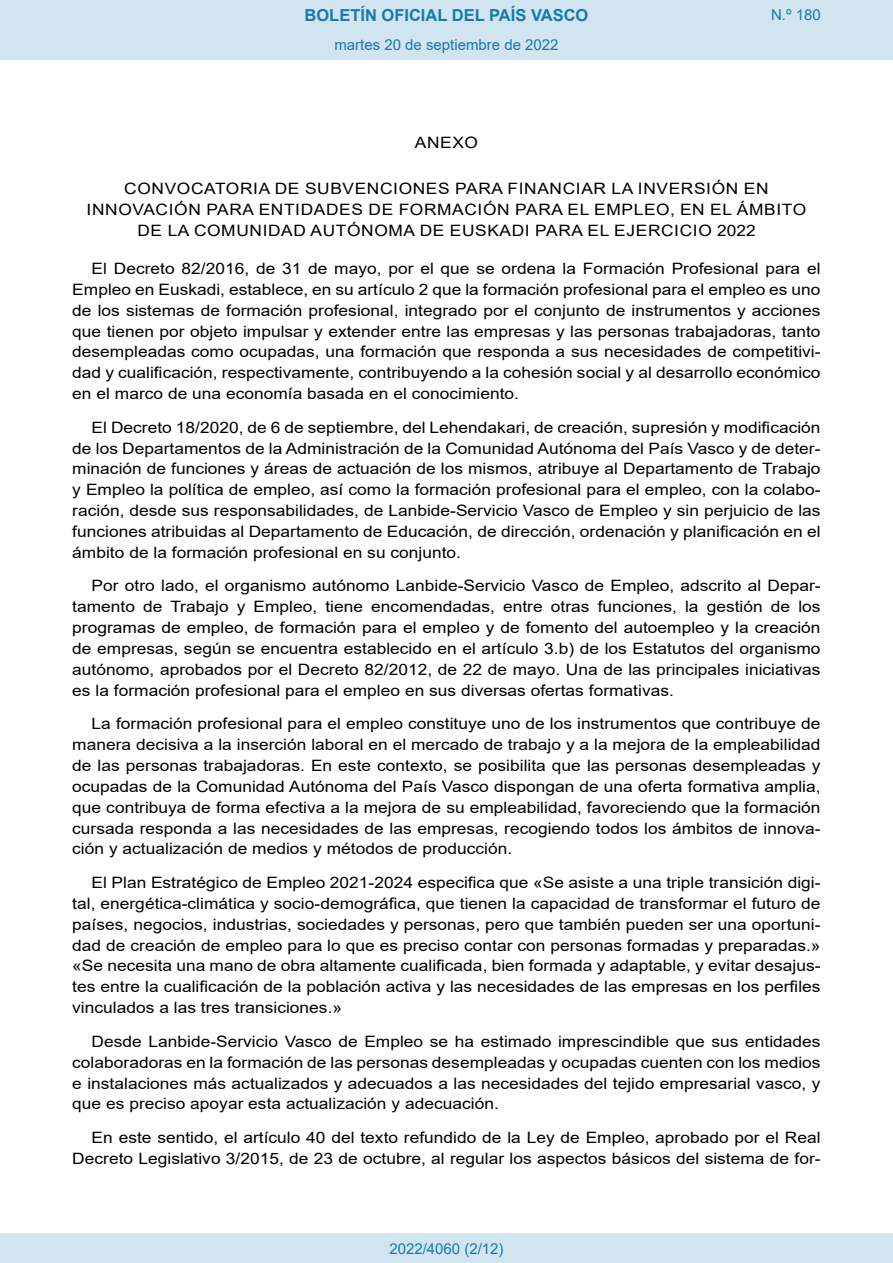
<style>
.page{position:relative;width:893px;height:1263px;background:#fff}
.page>*{position:absolute;margin:0;border:0;box-sizing:border-box;transform-origin:0 0}
.t1{font:700 16.5px "Arial";color:#1879ad}
.BOPVDetalle{font:15.6px/20.9px "Arial";color:#000;text-align:justify;scale:1.11 1}
.BOPVClave{font:15.6px/20.9px "Arial";letter-spacing:.035em;color:#000;text-align:center;scale:1.11 1}
.Paginacion_Centro{font:15px "Arial";color:#1879ad}
</style>
<div class="page">
<div style="left:0;top:0;width:893px;height:60px;background:#d0e5f0"></div>
<div style="left:0;top:1233px;width:893px;height:30px;background:#d0e5f0"></div>
<p class="t1" style="left:305px;top:3px;width:285px">BOLETÍN OFICIAL DEL PAÍS VASCO</p>
<p class="Paginacion_Centro" style="left:334px;top:35px;width:226px">martes 20 de septiembre de 2022</p>
<p class="Paginacion_Centro" style="left:771px;top:5px;width:51px">N.º 180</p>
<p class="BOPVClave" style="left:415px;top:132px;width:58px">ANEXO</p>
<p class="BOPVClave" style="left:87px;top:178px;width:650px">CONVOCATORIA DE SUBVENCIONES PARA FINANCIAR LA INVERSIÓN EN<br>INNOVACIÓN PARA ENTIDADES DE FORMACIÓN PARA EL EMPLEO, EN EL ÁMBITO<br>DE LA COMUNIDAD AUTÓNOMA DE EUSKADI PARA EL EJERCICIO 2022</p>
<p class="BOPVDetalle" style="left:72px;top:258px;width:676px;text-indent:19px">El Decreto 82/2016, de 31 de mayo, por el que se ordena la Formación Profesional para el Empleo en Euskadi, establece, en su artículo 2 que la formación profesional para el empleo es uno de los sistemas de formación profesional, integrado por el conjunto de instrumentos y acciones que tienen por objeto impulsar y extender entre las empresas y las personas trabajadoras, tanto desempleadas como ocupadas, una formación que responda a sus necesidades de competitivi&shy;dad y cualificación, respectivamente, contribuyendo a la cohesión social y al desarrollo económico en el marco de una economía basada en el conocimiento.</p>
<p class="BOPVDetalle" style="left:72px;top:417px;width:676px;text-indent:19px">El Decreto 18/2020, de 6 de septiembre, del Lehendakari, de creación, supresión y modificación de los Departamentos de la Administración de la Comunidad Autónoma del País Vasco y de deter&shy;minación de funciones y áreas de actuación de los mismos, atribuye al Departamento de Trabajo y Empleo la política de empleo, así como la formación profesional para el empleo, con la colabo&shy;ración, desde sus responsabilidades, de Lanbide-Servicio Vasco de Empleo y sin perjuicio de las funciones atribuidas al Departamento de Educación, de dirección, ordenación y planificación en el ámbito de la formación profesional en su conjunto.</p>
<p class="BOPVDetalle" style="left:72px;top:575px;width:676px;text-indent:19px">Por otro lado, el organismo autónomo Lanbide-Servicio Vasco de Empleo, adscrito al Depar&shy;tamento de Trabajo y Empleo, tiene encomendadas, entre otras funciones, la gestión de los programas de empleo, de formación para el empleo y de fomento del autoempleo y la creación de empresas, según se encuentra establecido en el artículo 3.b) de los Estatutos del organismo autónomo, aprobados por el Decreto 82/2012, de 22 de mayo. Una de las principales iniciativas es la formación profesional para el empleo en sus diversas ofertas formativas.</p>
<p class="BOPVDetalle" style="left:72px;top:713px;width:676px;text-indent:19px">La formación profesional para el empleo constituye uno de los instrumentos que contribuye de manera decisiva a la inserción laboral en el mercado de trabajo y a la mejora de la empleabilidad de las personas trabajadoras. En este contexto, se posibilita que las personas desempleadas y ocupadas de la Comunidad Autónoma del País Vasco dispongan de una oferta formativa amplia, que contribuya de forma efectiva a la mejora de su empleabilidad, favoreciendo que la formación cursada responda a las necesidades de las empresas, recogiendo todos los ámbitos de innova&shy;ción y actualización de medios y métodos de producción.</p>
<p class="BOPVDetalle" style="left:72px;top:872px;width:676px;text-indent:19px">El Plan Estratégico de Empleo 2021-2024 especifica que «Se asiste a una triple transición digi&shy;tal, energética-climática y socio-demográfica, que tienen la capacidad de transformar el futuro de países, negocios, industrias, sociedades y personas, pero que también pueden ser una oportuni&shy;dad de creación de empleo para lo que es preciso contar con personas formadas y preparadas.» «Se necesita una mano de obra altamente cualificada, bien formada y adaptable, y evitar desajus&shy;tes entre la cualificación de la población activa y las necesidades de las empresas en los perfiles vinculados a las tres transiciones.»</p>
<p class="BOPVDetalle" style="left:72px;top:1031px;width:676px;text-indent:19px">Desde Lanbide-Servicio Vasco de Empleo se ha estimado imprescindible que sus entidades colaboradoras en la formación de las personas desempleadas y ocupadas cuenten con los medios e instalaciones más actualizados y adecuados a las necesidades del tejido empresarial vasco, y que es preciso apoyar esta actualización y adecuación.</p>
<p class="BOPVDetalle" style="left:72px;top:1127px;width:676px;text-align:right">En este sentido, el artículo 40 del texto refundido de la Ley de Empleo, aprobado por el Real<br>Decreto Legislativo 3/2015, de 23 de octubre, al regular los aspectos básicos del sistema de for-</p>
<p class="Paginacion_Centro" style="left:389px;top:1238px;width:116px">2022/4060 (2/12)</p>
</div>
